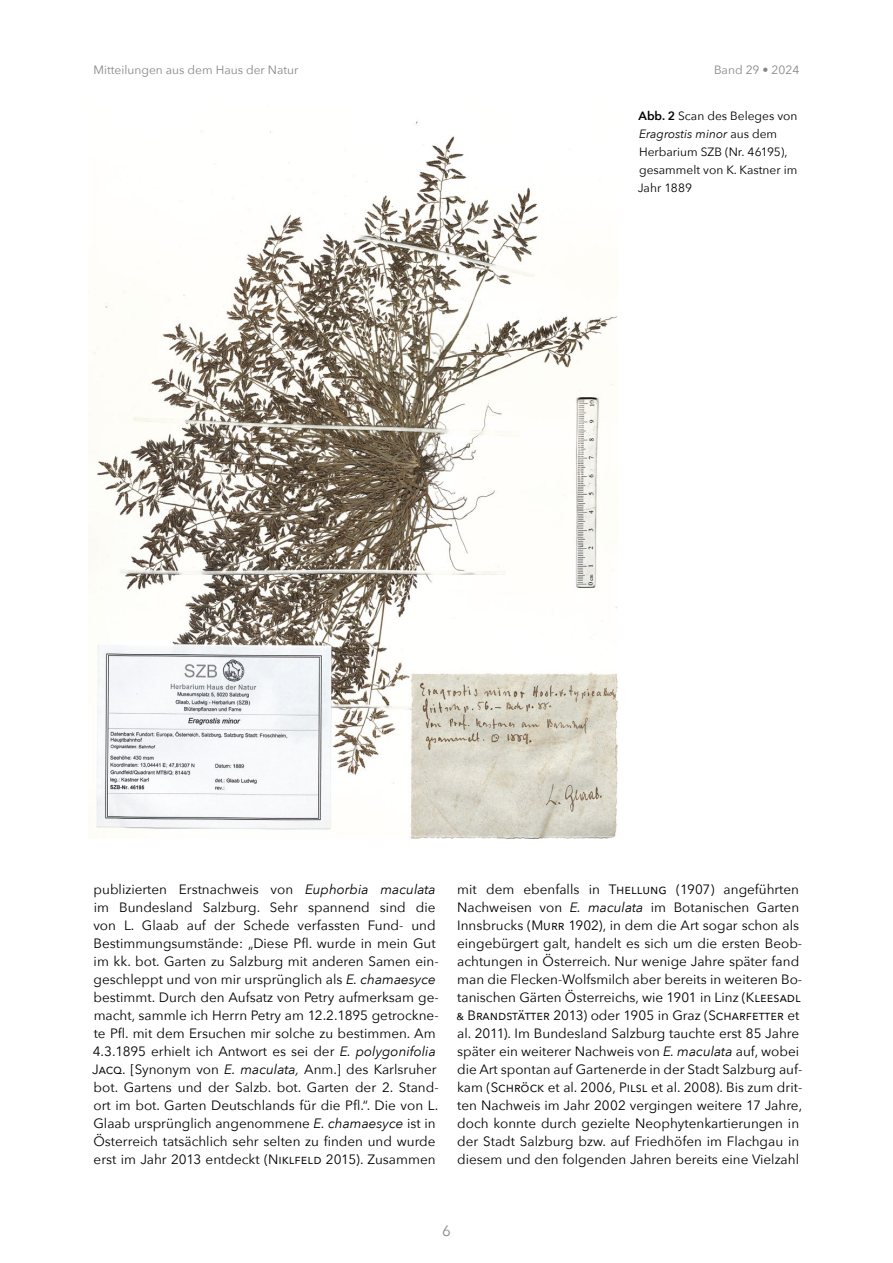
<style>
.page{position:relative;width:893px;height:1263px;background:#fff}
.page>*{position:absolute;margin:0;border:0;box-sizing:border-box;transform-origin:0 0}
.t1{font:15px "Avenir Next";color:#878787}
.t2{font:13.5px/18px "Avenir Next";color:#000}
.t3{font:12px/18px "Avenir Next";color:#000}
.t4{font:12px "Avenir Next";color:#878787}
.s1{font-weight:600}
.s2{font-style:italic}
</style>
<div class="page">
<img style="left:88px;top:121px;width:530px;height:717px">
<p class="t4" style="left:94px;top:60px;width:206px">Mitteilungen aus dem Haus der Natur</p>
<p class="t4" style="left:714px;top:60px;width:87px">Band 29 • 2024</p>
<p class="t3" style="left:638px;top:106px;width:161px"><span class="s1">Abb. 2</span> Scan des Beleges von<br><span class="s2">Eragrostis minor</span> aus dem<br>Herbarium SZB (Nr. 46195), gesammelt von K. Kastner im<br>Jahr 1889</p>
<p class="t2" style="left:92px;top:880px;width:348px">publizierten Erstnachweis von <span class="s2">Euphorbia maculata </span>im Bundesland Salzburg. Sehr spannend sind die von L. Glaab auf der Schede verfassten Fund- und Bestimmungsumstände: „Diese Pfl. wurde in mein Gut im kk. bot. Garten zu Salzburg mit anderen Samen ein&shy;geschleppt und von mir ursprünglich als <span class="s2">E. chamaesyce </span>bestimmt. Durch den Aufsatz von Petry aufmerksam ge&shy;macht, sammle ich Herrn Petry am 12.2.1895 getrockne&shy;te Pfl. mit dem Ersuchen mir solche zu bestimmen. Am 4.3.1895 erhielt ich Antwort es sei der <span class="s2">E. polygonifolia </span>Jacq. [Synonym von <span class="s2">E. maculata,</span> Anm.] des Karlsruher bot. Gartens und der Salzb. bot. Garten der 2. Stand&shy;ort im bot. Garten Deutschlands für die Pfl.“. Die von L.<br>Glaab ursprünglich angenommene <span class="s2">E. chamaesyce</span> ist in Österreich tatsächlich sehr selten zu finden und wurde erst im Jahr 2013 entdeckt (Niklfeld 2015). Zusammen</p>
<p class="t2" style="left:456px;top:880px;width:347px">mit dem ebenfalls in Thellung (1907) angeführten Nachweisen von <span class="s2">E. maculata</span> im Botanischen Garten Innsbrucks (Murr 1902), in dem die Art sogar schon als eingebürgert galt, handelt es sich um die ersten Beob&shy;achtungen in Österreich. Nur wenige Jahre später fand man die Flecken-Wolfsmilch aber bereits in weiteren Bo&shy;tanischen Gärten Österreichs, wie 1901 in Linz (Kleesadl &amp; Brandstätter 2013) oder 1905 in Graz (Scharfetter et al. 2011). Im Bundesland Salzburg tauchte erst 85 Jahre später ein weiterer Nachweis von <span class="s2">E. maculata</span> auf, wobei die Art spontan auf Gartenerde in der Stadt Salzburg auf&shy;kam (Schröck et al. 2006, Pilsl et al. 2008). Bis zum drit&shy;ten Nachweis im Jahr 2002 vergingen weitere 17 Jahre, doch konnte durch gezielte Neophytenkartierungen in der Stadt Salzburg bzw. auf Friedhöfen im Flachgau in diesem und den folgenden Jahren bereits eine Vielzahl</p>
<p class="t1" style="left:442px;top:1218px;width:10px">6</p>
</div>
